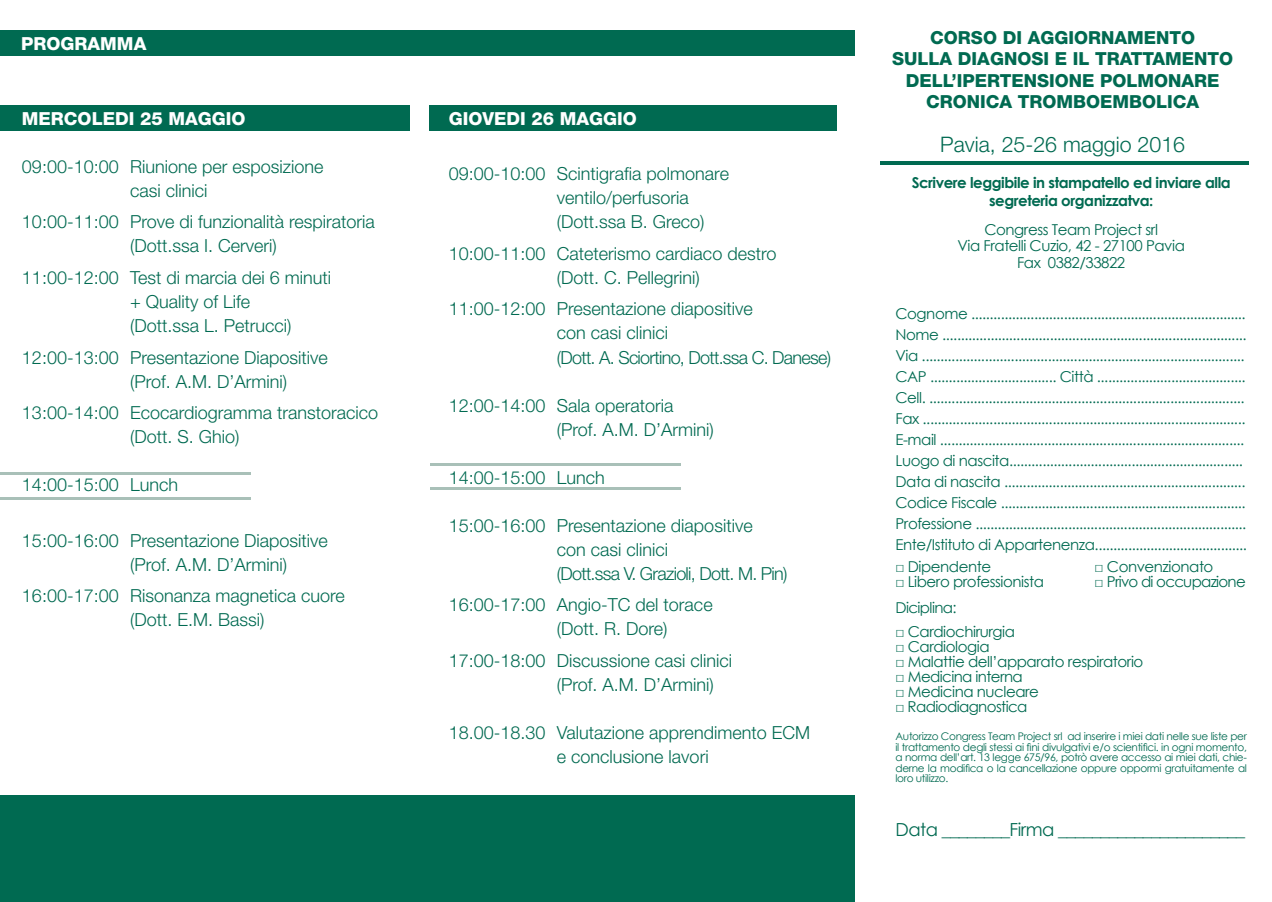
<style>
.page{position:relative;width:1272px;height:902px;background:#fff}
.page>*{position:absolute;margin:0;border:0;box-sizing:border-box;transform-origin:0 0}
.t1{font:300 21.45px "Helvetica Neue LT";color:#006a51}
.t2{font:300 18px "Helvetica Neue LT";color:#006a51}
.t3{font:800 18px/21.6px "Helvetica Neue LT";color:#006a51;text-align:center}
.t4{font:300 18px "Helvetica Neue LT";letter-spacing:-.04em;color:#006a51}
.t5{font:800 18px "Helvetica Neue LT";color:#fff}
.t6{font:18px "Century Gothic";letter-spacing:-.03em;color:#006a51}
.t7{font:15px/21px "Century Gothic";letter-spacing:-.03em;color:#006a51}
.t8{font:700 15px/18px "Century Gothic";letter-spacing:-.03em;color:#006a51;text-align:center}
.t9{font:15px "Century Gothic";letter-spacing:-.05em;color:#006a51}
.t10{font:10.5px/10.5px "Century Gothic";letter-spacing:-.03em;color:#006a51;text-align:justify}
</style>
<div class="page">
<div style="left:0;top:105px;width:409px;height:26px;background:#006a51"></div>
<div style="left:1px;top:30px;width:854px;height:25px;background:#006a51"></div>
<div style="left:0;top:795px;width:854px;height:106px;background:#006a51"></div>
<div style="left:429px;top:105px;width:408px;height:26px;background:#006a51"></div>
<hr style="left:0;top:472px;width:251px;height:3px;background:#a9c0b8">
<hr style="left:0;top:496px;width:251px;height:3px;background:#a9c0b8">
<hr style="left:429px;top:462px;width:251px;height:3px;background:#a9c0b8">
<hr style="left:429px;top:487px;width:251px;height:3px;background:#a9c0b8">
<hr style="left:880px;top:161px;width:368px;height:4px;background:#006a51">
<p class="t5" style="left:21px;top:32px;width:127px">PROGRAMMA</p>
<p class="t5" style="left:22px;top:108px;width:225px">MERCOLEDI 25 MAGGIO</p>
<p class="t2" style="left:22px;top:155px;width:303px">09:00-10:00 Riunione per esposizione</p>
<p class="t2" style="left:130px;top:179px;width:79px">casi clinici</p>
<p class="t2" style="left:22px;top:211px;width:354px">10:00-11:00 Prove di funzionalità respiratoria</p>
<p class="t2" style="left:130px;top:235px;width:148px">(Dott.ssa I. Cerveri)</p>
<p class="t2" style="left:22px;top:266px;width:311px">11:00-12:00 Test di marcia dei 6 minuti</p>
<p class="t2" style="left:130px;top:290px;width:122px">+ Quality of Life</p>
<p class="t2" style="left:130px;top:314px;width:163px">(Dott.ssa L. Petrucci)</p>
<p class="t2" style="left:22px;top:346px;width:307px">12:00-13:00 Presentazione Diapositive</p>
<p class="t2" style="left:130px;top:370px;width:159px">(Prof. A.M. D’Armini)</p>
<p class="t2" style="left:22px;top:401px;width:358px">13:00-14:00 Ecocardiogramma transtoracico</p>
<p class="t2" style="left:130px;top:425px;width:111px">(Dott. S. Ghio)</p>
<p class="t2" style="left:22px;top:473px;width:158px">14:00-15:00 Lunch</p>
<p class="t2" style="left:22px;top:529px;width:307px">15:00-16:00 Presentazione Diapositive</p>
<p class="t2" style="left:130px;top:553px;width:159px">(Prof. A.M. D’Armini)</p>
<p class="t2" style="left:22px;top:584px;width:324px">16:00-17:00 Risonanza magnetica cuore</p>
<p class="t2" style="left:130px;top:608px;width:136px">(Dott. E.M. Bassi)</p>
<p class="t5" style="left:449px;top:108px;width:190px">GIOVEDI 26 MAGGIO</p>
<p class="t2" style="left:449px;top:163px;width:282px">09:00-10:00 Scintigrafia polmonare</p>
<p class="t2" style="left:557px;top:187px;width:134px">ventilo/perfusoria</p>
<p class="t2" style="left:557px;top:211px;width:149px">(Dott.ssa B. Greco)</p>
<p class="t2" style="left:449px;top:242px;width:329px">10:00-11:00 Cateterismo cardiaco destro</p>
<p class="t2" style="left:557px;top:266px;width:145px">(Dott. C. Pellegrini)</p>
<p class="t2" style="left:449px;top:298px;width:305px">11:00-12:00 Presentazione diapositive</p>
<p class="t2" style="left:557px;top:322px;width:113px">con casi clinici</p>
<p class="t4" style="left:557px;top:346px;width:275px">(Dott. A. Sciortino, Dott.ssa C. Danese)</p>
<p class="t2" style="left:449px;top:394px;width:226px">12:00-14:00 Sala operatoria</p>
<p class="t2" style="left:557px;top:418px;width:159px">(Prof. A.M. D’Armini)</p>
<p class="t2" style="left:449px;top:466px;width:158px">14:00-15:00 Lunch</p>
<p class="t2" style="left:449px;top:514px;width:305px">15:00-16:00 Presentazione diapositive</p>
<p class="t2" style="left:557px;top:538px;width:113px">con casi clinici</p>
<p class="t4" style="left:557px;top:562px;width:232px">(Dott.ssa V. Grazioli, Dott. M. Pin)</p>
<p class="t2" style="left:449px;top:593px;width:265px">16:00-17:00 Angio-TC del torace</p>
<p class="t2" style="left:557px;top:617px;width:112px">(Dott. R. Dore)</p>
<p class="t2" style="left:449px;top:649px;width:285px">17:00-18:00 Discussione casi clinici</p>
<p class="t2" style="left:557px;top:673px;width:159px">(Prof. A.M. D’Armini)</p>
<p class="t2" style="left:449px;top:721px;width:363px">18.00-18.30 Valutazione apprendimento ECM</p>
<p class="t2" style="left:557px;top:745px;width:153px">e conclusione lavori</p>
<p class="t3" style="left:892px;top:26px;width:342px">CORSO DI AGGIORNAMENTO<br>SULLA DIAGNOSI E IL TRATTAMENTO</p>
<p class="t3" style="left:905px;top:69px;width:315px">DELL’IPERTENSIONE POLMONARE</p>
<p class="t3" style="left:926px;top:91px;width:275px">CRONICA TROMBOEMBOLICA</p>
<p class="t1" style="left:940px;top:131px;width:246px">Pavia, 25-26 maggio 2016</p>
<p class="t8" style="left:911px;top:173px;width:320px">Scrivere leggibile in stampatello ed inviare alla segreteria organizzatva:</p>
<p class="t7" style="left:984px;top:218px;width:175px">Congress Team Project srl</p>
<p class="t7" style="left:957px;top:235px;width:229px">Via Fratelli Cuzio, 42 - 27100 Pavia</p>
<p class="t7" style="left:1017px;top:251px;width:110px">Fax 0382/33822</p>
<p class="t7" style="left:895px;top:302px;width:352px">Cognome ..........................................................................</p>
<p class="t7" style="left:895px;top:323px;width:352px">Nome ..................................................................................</p>
<p class="t7" style="left:895px;top:344px;width:350px">Via .......................................................................................</p>
<p class="t7" style="left:895px;top:365px;width:351px">CAP .................................. Città ........................................<br>Cell. .....................................................................................</p>
<p class="t7" style="left:895px;top:407px;width:351px">Fax .......................................................................................</p>
<p class="t7" style="left:895px;top:428px;width:350px">E-mail ..................................................................................</p>
<p class="t7" style="left:895px;top:449px;width:349px">Luogo di nascita...............................................................</p>
<p class="t7" style="left:895px;top:470px;width:351px">Data di nascita .................................................................</p>
<p class="t7" style="left:895px;top:491px;width:352px">Codice Fiscale ..................................................................</p>
<p class="t7" style="left:895px;top:512px;width:352px">Professione .........................................................................</p>
<p class="t7" style="left:895px;top:533px;width:353px">Ente/Istituto di Appartenenza.........................................</p>
<p class="t7" style="left:895px;top:556px;width:97px">□ Dipendente</p>
<p class="t7" style="left:1094px;top:556px;width:120px">□ Convenzionato</p>
<p class="t7" style="left:895px;top:571px;width:150px">□ Libero professionista</p>
<p class="t9" style="left:1094px;top:571px;width:153px">□ Privo di occupazione</p>
<p class="t7" style="left:895px;top:596px;width:63px">Diciplina:</p>
<p class="t7" style="left:895px;top:620px;width:121px">□ Cardiochirurgia</p>
<p class="t7" style="left:895px;top:635px;width:96px">□ Cardiologia</p>
<p class="t7" style="left:895px;top:650px;width:249px">□ Malattie dell’apparato respiratorio</p>
<p class="t7" style="left:895px;top:665px;width:129px">□ Medicina interna</p>
<p class="t7" style="left:895px;top:680px;width:145px">□ Medicina nucleare</p>
<p class="t7" style="left:895px;top:695px;width:133px">□ Radiodiagnostica</p>
<p class="t10" style="left:895px;top:731px;width:353px">Autorizzo Congress Team Project srl ad inserire i miei dati nelle sue liste per il trattamento degli stessi ai fini divulgativi e/o scientifici. in ogni momento, a norma dell’art. 13 legge 675/96, potrò avere accesso ai miei dati, chie&shy;derne la modifica o la cancellazione oppure oppormi gratuitamente al loro utilizzo.</p>
<p class="t6" style="left:895px;top:817px;width:351px">Data ________Firma ______________________</p>
</div>
